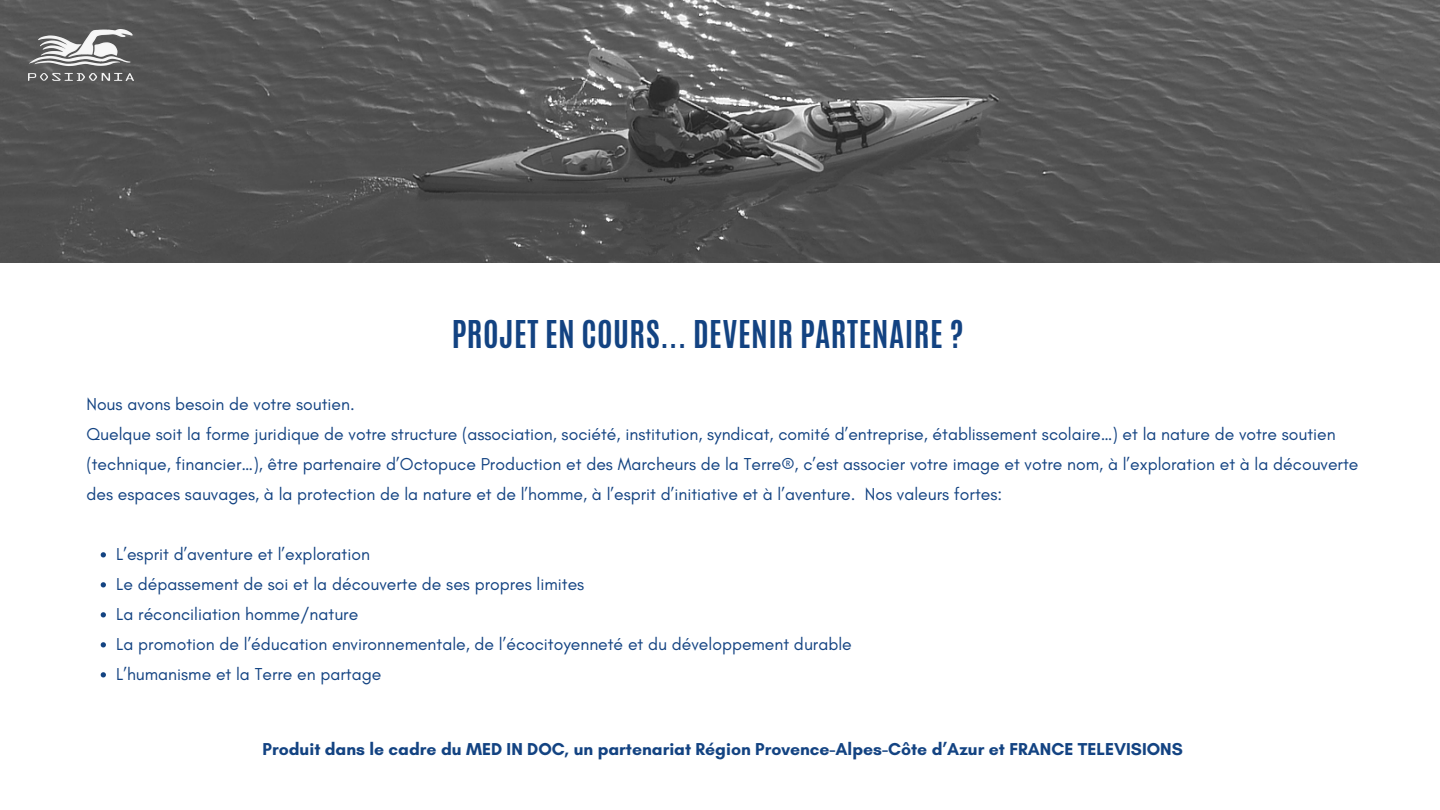
<style>
.page{position:relative;width:1440px;height:810px;background:#fff}
.page>*{position:absolute;margin:0;border:0;box-sizing:border-box;transform-origin:0 0}
.t1{font:700 32px "Antonio";letter-spacing:.015em;color:#134382}
.t2{font:17.6px/30px "Glacial Indifference";color:#134382}
.t3{font:700 17.6px "Glacial Indifference";color:#134382}
</style>
<div class="page">
<img style="left:0;top:0;width:1440px;height:263px">
<svg style="left:101px;top:552px;width:5px;height:5px"></svg>
<svg style="left:101px;top:582px;width:5px;height:5px"></svg>
<svg style="left:101px;top:612px;width:5px;height:5px"></svg>
<svg style="left:101px;top:642px;width:5px;height:5px"></svg>
<svg style="left:101px;top:672px;width:5px;height:5px"></svg>
<img style="left:28px;top:30px;width:106px;height:51px">
<h1 class="t1" style="left:452px;top:311px;width:513px">PROJET EN COURS... DEVENIR PARTENAIRE ?</h1>
<p class="t2" style="left:86px;top:389px;width:1274px">Nous avons besoin de votre soutien.<br>Quelque soit la forme juridique de votre structure (association, société, institution, syndicat, comité d’entreprise, établissement scolaire…) et la nature de votre soutien (technique, financier…), être partenaire d’Octopuce Production et des Marcheurs de la Terre®, c’est associer votre image et votre nom, à l’exploration et à la découverte des espaces sauvages, à la protection de la nature et de l’homme, à l’esprit d’initiative et à l’aventure. Nos valeurs fortes:</p>
<p class="t2" style="left:116px;top:539px;width:737px">L’esprit d’aventure et l’exploration<br>Le dépassement de soi et la découverte de ses propres limites<br>La réconciliation homme/nature<br>La promotion de l’éducation environnementale, de l’écocitoyenneté et du développement durable L’humanisme et la Terre en partage</p>
<p class="t3" style="left:263px;top:738px;width:922px">Produit dans le cadre du MED IN DOC, un partenariat Région Provence-Alpes-Côte d’Azur et FRANCE TELEVISIONS</p>
</div>
